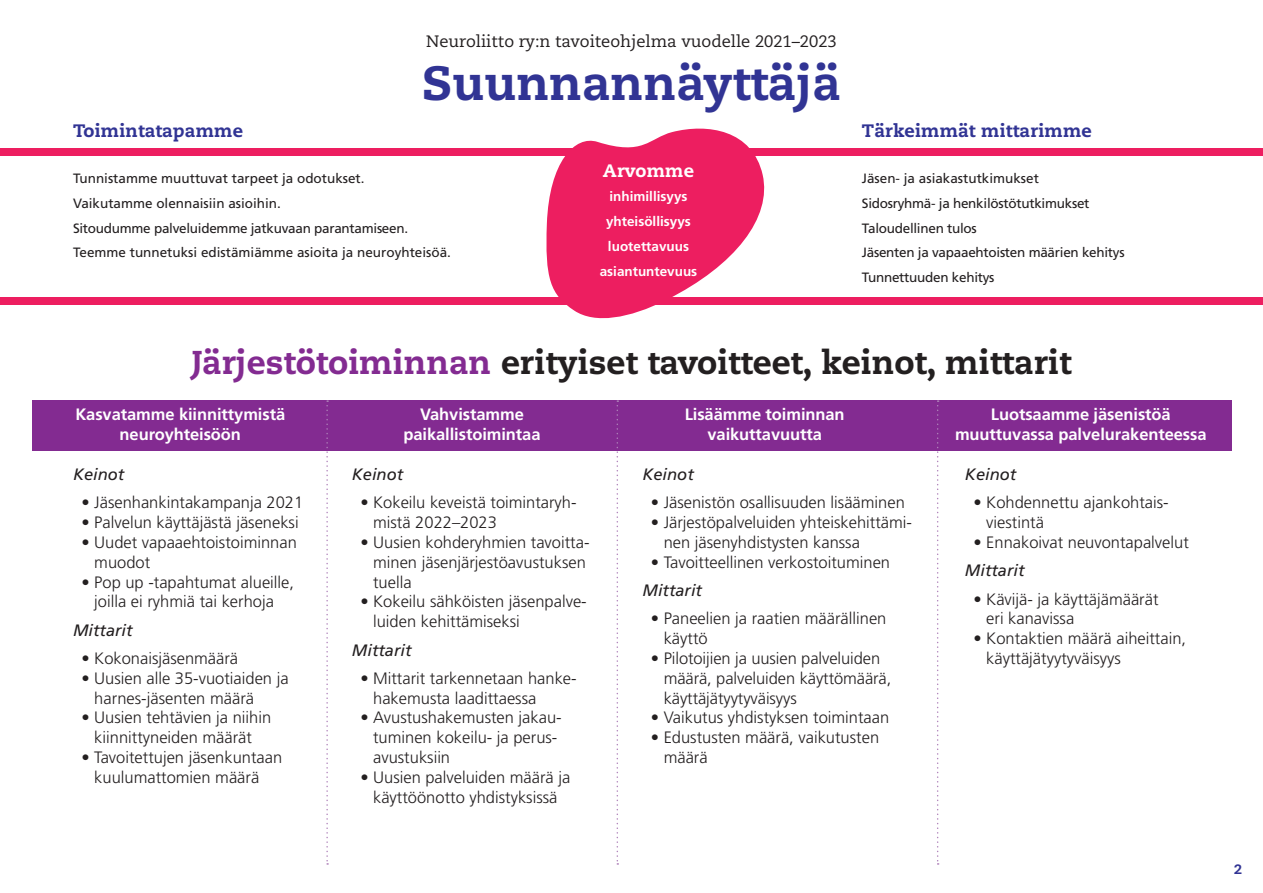
<style>
.page{position:relative;width:1263px;height:893px;background:#fff}
.page>*{position:absolute;margin:0;border:0;box-sizing:border-box;transform-origin:0 0}
.Ots1{font:800 48px "Caecilia LT Std";color:#313494}
.Ots1_sisäsivu{font:800 33px "Caecilia LT Std";color:#231f20}
.Ots3_etusivu{font:800 18px "Caecilia LT Std";letter-spacing:.01em;color:#313494}
.Ots3_etusivu-2{font:800 18px "Caecilia LT Std";letter-spacing:.01em;color:#fff}
.t1{font:300 16.5px/19.8px "Frutiger LT Std";color:#231f20}
.Ots4_vasen_tasaus{font:700 16.5px/19.8px "Frutiger LT Std";letter-spacing:-.005em;color:#fff;text-align:center}
.Mittarit{font:italic 16.5px "Frutiger LT Std";color:#231f20}
.Ots2{font:16.5px "Caecilia LT Std";color:#231f20}
.Leipis_vas{font:13.5px "Frutiger LT Std";letter-spacing:-.02em;color:#231f20}
.Leipis_vas-2{font:13.5px "Frutiger LT Std";color:#231f20}
.Leipis{font:700 13.5px "Frutiger LT Std";color:#fff}
.Ots3_etusivu-3{font:800 13.5px "Caecilia LT Std";color:#313494}
.s1{color:#832b91}
</style>
<div class="page">
<div style="left:32px;top:400px;width:1199px;height:51px;background:#832b91"></div>
<svg style="left:326px;top:400px;width:2px;height:465px"></svg>
<svg style="left:616px;top:400px;width:2px;height:465px"></svg>
<svg style="left:937px;top:400px;width:2px;height:465px"></svg>
<div style="left:0;top:149px;width:1263px;height:7px;background:#ed1e60"></div>
<div style="left:0;top:298px;width:1263px;height:7px;background:#ed1e60"></div>
<svg style="left:545px;top:128px;width:227px;height:191px;fill:#ed1e60"></svg>
<p class="Ots2" style="left:426px;top:32px;width:412px">Neuroliitto ry:n tavoiteohjelma vuodelle 2021–2023</p>
<p class="Ots1" style="left:422px;top:54px;width:420px">Suunnannäyttäjä</p>
<p class="Ots3_etusivu" style="left:73px;top:120px;width:172px">Toimintatapamme</p>
<p class="Leipis_vas-2" style="left:73px;top:171px;width:293px">Tunnistamme muuttuvat tarpeet ja odotukset.</p>
<p class="Leipis_vas-2" style="left:73px;top:195px;width:209px">Vaikutamme olennaisiin asioihin.</p>
<p class="Leipis_vas" style="left:73px;top:220px;width:337px">Sitoudumme palveluidemme jatkuvaan parantamiseen.</p>
<p class="Leipis_vas-2" style="left:73px;top:245px;width:379px">Teemme tunnetuksi edistämiämme asioita ja neuroyhteisöä.</p>
<p class="Ots3_etusivu-2" style="left:603px;top:159px;width:93px">Arvomme</p>
<p class="Leipis" style="left:609px;top:189px;width:80px">inhimillisyys</p>
<p class="Leipis" style="left:606px;top:213px;width:86px">yhteisöllisyys</p>
<p class="Leipis" style="left:608px;top:238px;width:83px">luotettavuus</p>
<p class="Leipis" style="left:600px;top:263px;width:99px">asiantuntevuus</p>
<p class="Ots3_etusivu" style="left:862px;top:120px;width:232px">Tärkeimmät mittarimme</p>
<p class="Leipis_vas-2" style="left:862px;top:171px;width:179px">Jäsen- ja asiakastutkimukset</p>
<p class="Leipis_vas" style="left:862px;top:195px;width:229px">Sidosryhmä- ja henkilöstötutkimukset</p>
<p class="Leipis_vas" style="left:862px;top:220px;width:116px">Taloudellinen tulos</p>
<p class="Leipis_vas" style="left:862px;top:245px;width:264px">Jäsenten ja vapaaehtoisten määrien kehitys</p>
<p class="Leipis_vas" style="left:862px;top:269px;width:134px">Tunnettuuden kehitys</p>
<p class="Ots1_sisäsivu" style="left:192px;top:342px;width:881px"><span class="s1">Järjestötoiminnan</span> erityiset tavoitteet, keinot, mittarit</p>
<p class="Ots4_vasen_tasaus" style="left:75px;top:405px;width:211px">Kasvatamme kiinnittymistä neuroyhteisöön</p>
<p class="Ots4_vasen_tasaus" style="left:403px;top:405px;width:139px">Vahvistamme paikallistoimintaa</p>
<p class="Mittarit" style="left:73px;top:465px;width:53px">Keinot</p>
<p class="t1" style="left:81px;top:493px;width:223px">• Jäsenhankintakampanja 2021</p>
<p class="t1" style="left:81px;top:513px;width:219px">• Palvelun käyttäjästä jäseneksi</p>
<p class="t1" style="left:94px;top:533px;width:204px;text-indent:-13px">• Uudet vapaaehtoistoiminnan muodot</p>
<p class="t1" style="left:81px;top:572px;width:214px;text-align:center">• Pop up -tapahtumat alueille, joilla ei ryhmiä tai kerhoja</p>
<p class="Mittarit" style="left:73px;top:620px;width:61px">Mittarit</p>
<p class="t1" style="left:81px;top:649px;width:158px">• Kokonaisjäsenmäärä</p>
<p class="t1" style="left:94px;top:668px;width:196px;text-indent:-13px">• Uusien alle 35-vuotiaiden ja harnes-jäsenten määrä</p>
<p class="t1" style="left:81px;top:708px;width:191px;text-align:center">• Uusien tehtävien ja niihin kiinnittyneiden määrät</p>
<p class="t1" style="left:94px;top:748px;width:189px;text-indent:-13px">• Tavoitettujen jäsenkuntaan kuulumattomien määrä</p>
<p class="Mittarit" style="left:352px;top:465px;width:53px">Keinot</p>
<p class="t1" style="left:373px;top:493px;width:205px;text-indent:-13px">• Kokeilu keveistä toimintaryh&shy;mistä 2022–2023</p>
<p class="t1" style="left:373px;top:533px;width:218px;text-indent:-13px">• Uusien kohderyhmien tavoitta&shy;minen jäsenjärjestöavustuksen tuella</p>
<p class="t1" style="left:373px;top:592px;width:215px;text-indent:-13px">• Kokeilu sähköisten jäsenpalve&shy;luiden kehittämiseksi</p>
<p class="Mittarit" style="left:352px;top:640px;width:61px">Mittarit</p>
<p class="t1" style="left:373px;top:668px;width:205px;text-indent:-13px">• Mittarit tarkennetaan hanke&shy;hakemusta laadittaessa</p>
<p class="t1" style="left:373px;top:708px;width:190px;text-indent:-13px">• Avustushakemusten jakau&shy;tuminen kokeilu- ja perus&shy;avustuksiin</p>
<p class="t1" style="left:360px;top:767px;width:211px;text-align:center">• Uusien palveluiden määrä ja käyttöönotto yhdistyksissä</p>
<p class="Ots4_vasen_tasaus" style="left:685px;top:405px;width:161px">Lisäämme toiminnan vaikuttavuutta</p>
<p class="Mittarit" style="left:642px;top:465px;width:53px">Keinot</p>
<p class="t1" style="left:651px;top:493px;width:255px">• Jäsenistön osallisuuden lisääminen</p>
<p class="t1" style="left:664px;top:513px;width:250px;text-indent:-13px">• Järjestöpalveluiden yhteiskehittämi&shy;nen jäsenyhdistysten kanssa</p>
<p class="t1" style="left:651px;top:552px;width:241px">• Tavoitteellinen verkostoituminen</p>
<p class="Mittarit" style="left:642px;top:581px;width:61px">Mittarit</p>
<p class="t1" style="left:664px;top:609px;width:224px;text-indent:-13px">• Paneelien ja raatien määrällinen käyttö</p>
<p class="t1" style="left:664px;top:649px;width:229px;text-indent:-13px">• Pilotoijien ja uusien palveluiden määrä, palveluiden käyttömäärä, käyttäjätyytyväisyys</p>
<p class="t1" style="left:651px;top:708px;width:240px">• Vaikutus yhdistyksen toimintaan</p>
<p class="t1" style="left:664px;top:728px;width:217px;text-indent:-13px">• Edustusten määrä, vaikutusten määrä</p>
<p class="Ots4_vasen_tasaus" style="left:955px;top:405px;width:253px">Luotsaamme jäsenistöä muuttuvassa palvelurakenteessa</p>
<p class="Mittarit" style="left:965px;top:465px;width:53px">Keinot</p>
<p class="t1" style="left:986px;top:493px;width:183px;text-indent:-13px">• Kohdennettu ajankohtais&shy;viestintä</p>
<p class="t1" style="left:973px;top:533px;width:217px">• Ennakoivat neuvontapalvelut</p>
<p class="Mittarit" style="left:965px;top:561px;width:61px">Mittarit</p>
<p class="t1" style="left:986px;top:589px;width:174px;text-indent:-13px">• Kävijä- ja käyttäjämäärät eri kanavissa</p>
<p class="t1" style="left:986px;top:629px;width:201px;text-indent:-13px">• Kontaktien määrä aiheittain, käyttäjätyytyväisyys</p>
<p class="Ots3_etusivu-3" style="left:1234px;top:861px;width:9px">2</p>
</div>
